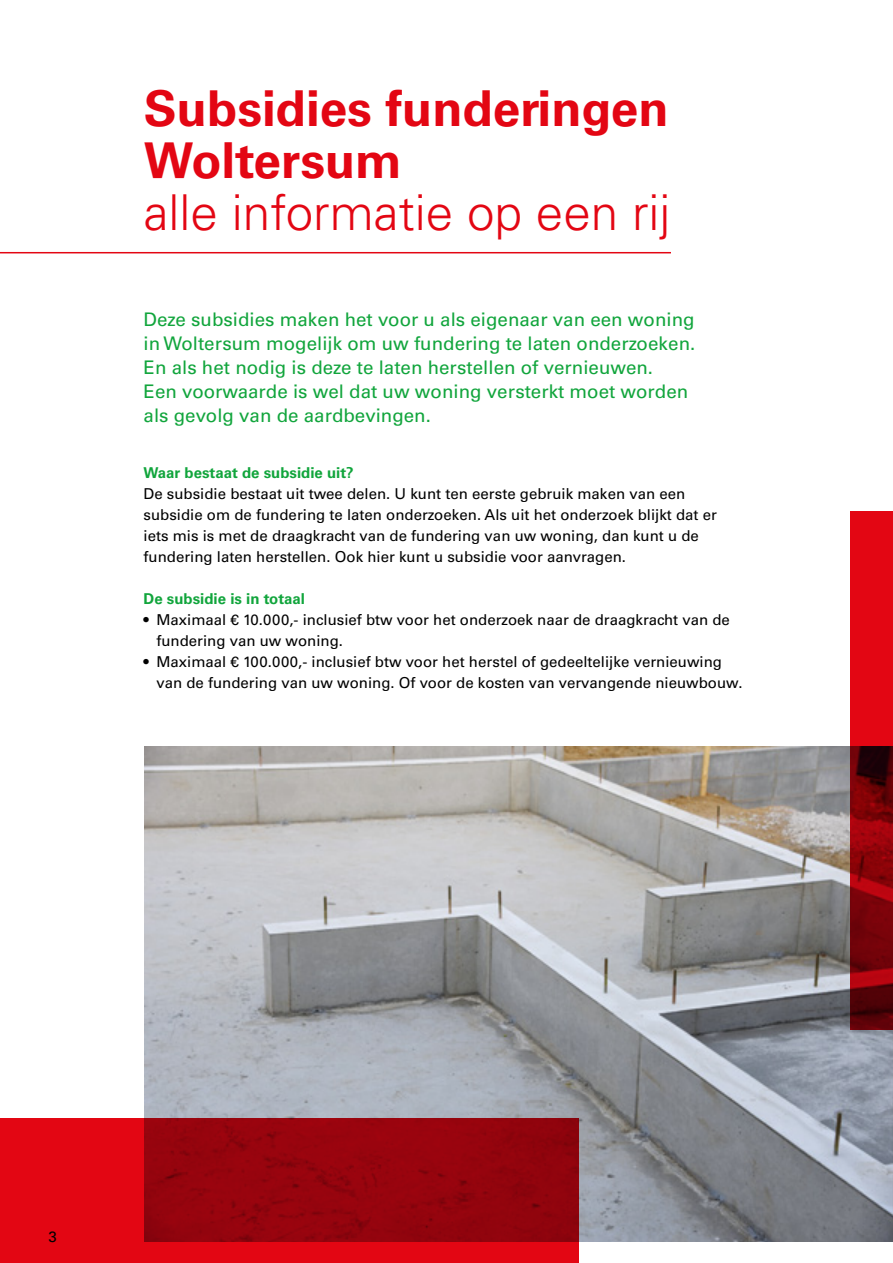
<style>
.page{position:relative;width:893px;height:1263px;background:#fff}
.page>*{position:absolute;margin:0;border:0;box-sizing:border-box;transform-origin:0 0}
.t1{font:700 49.5px/51.6px "Univers";color:#e30613}
.t2{font:300 49.5px "Univers LT Std";color:#e30613}
.t3{font:18.75px/24px "Univers";color:#11a53c}
.t4{font:15px/21px "Univers";color:#000}
.t5{font:700 15px "Univers";color:#11a53c}
</style>
<div class="page">
<img style="left:145px;top:746px;width:748px;height:496px">
<svg style="left:0;top:1118px;width:578px;height:145px;background:#b0040f"></svg>
<hr style="left:0;top:252px;width:671px;height:1px;background:#e30613">
<svg style="left:850px;top:512px;width:43px;height:518px;background:#a6040d"></svg>
<h1 class="t1" style="left:144px;top:84px;width:526px">Subsidies funderingen<br>Woltersum</h1>
<h1 class="t2" style="left:144px;top:182px;width:528px">alle informatie op een rij</h1>
<p class="t3" style="left:144px;top:307px;width:553px">Deze subsidies maken het voor u als eigenaar van een woning in Woltersum mogelijk om uw fundering te laten onderzoeken.<br>En als het nodig is deze te laten herstellen of vernieuwen.<br>Een voorwaarde is wel dat uw woning versterkt moet worden als gevolg van de aardbevingen.</p>
<p class="t5" style="left:144px;top:464px;width:212px">Waar bestaat de subsidie uit?</p>
<p class="t4" style="left:144px;top:483px;width:575px">De subsidie bestaat uit twee delen. U kunt ten eerste gebruik maken van een subsidie om de fundering te laten onderzoeken. Als uit het onderzoek blijkt dat er iets mis is met de draagkracht van de fundering van uw woning, dan kunt u de fundering laten herstellen. Ook hier kunt u subsidie voor aanvragen.</p>
<p class="t5" style="left:144px;top:590px;width:163px">De subsidie is in totaal</p>
<p class="t4" style="left:156px;top:609px;width:575px;text-indent:-13px">• Maximaal € 10.000,- inclusief btw voor het onderzoek naar de draagkracht van de fundering van uw woning.</p>
<p class="t4" style="left:156px;top:651px;width:588px;text-indent:-13px">• Maximaal € 100.000,- inclusief btw voor het herstel of gedeeltelijke vernieuwing van de fundering van uw woning. Of voor de kosten van vervangende nieuwbouw.</p>
<p class="t4" style="left:48px;top:1226px;width:10px">3</p>
</div>
